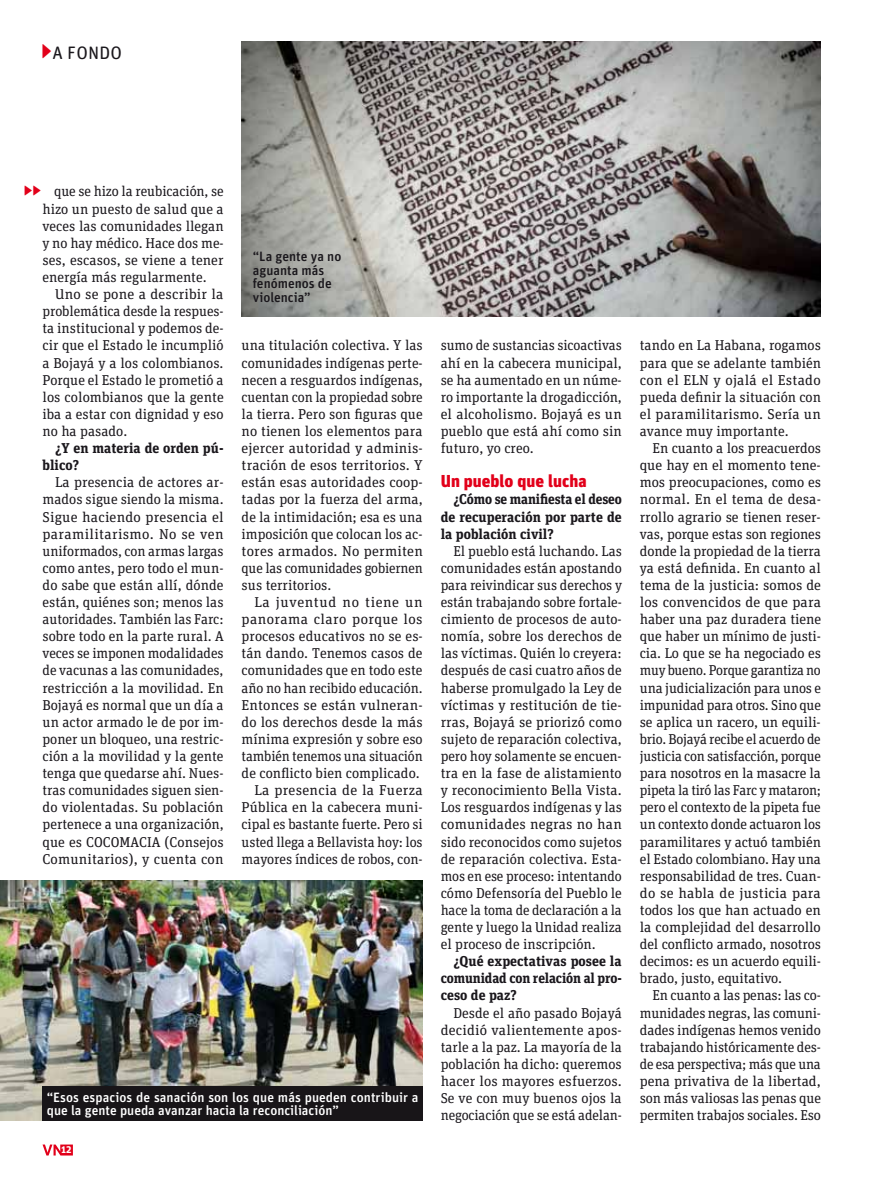
<style>
.page{position:relative;width:872px;height:1191px;background:#fff}
.page>*{position:absolute;margin:0;border:0;box-sizing:border-box;transform-origin:0 0}
.t1{font:22.5px "Unit Rounded OT";color:#e2001a;scale:.76 1}
.t2{font:18px "Unit Rounded OT";letter-spacing:.01em;color:#1a171c}
.t3{font:900 17.25px "Unit OT";color:#e2001a}
.t4{font:14.25px/17.1px "Unit Slab OT";color:#1a171c;text-align:justify}
.t5{font:700 14.25px/17.1px "Unit Slab OT";color:#1a171c;text-align:justify}
.t6{font:500 13.5px/13.5px "Unit OT";color:#fff}
.t7{font:500 13.5px/13.5px "Unit OT";color:#1a171c}
.t8{font:700 10.5px "Unit Rounded OT";color:#fff}
.s1{font-size:32.55px;color:#e2001a}
</style>
<div class="page">
<svg style="left:43px;top:1144px;width:30px;height:11px"></svg>
<img style="left:0;top:880px;width:423px;height:240px">
<img style="left:242px;top:42px;width:579px;height:274px">
<div style="left:43px;top:1086px;width:380px;height:34px;background:#181518"></div>
<p class="t2" style="left:41px;top:42px;width:83px"><span class="s1">▶</span>A FONDO</p>
<h1 class="t1" style="left:23px;top:177px;width:25px">▶ ▶</h1>
<p class="t4" style="left:43px;top:183px;width:183px;text-indent:12px">que se hizo la reubicación, se hizo un puesto de salud que a veces las comunidades llegan y no hay médico. Hace dos me&shy;ses, escasos, se viene a tener energía más regularmente.</p>
<p class="t4" style="left:43px;top:285px;width:183px;text-indent:13px">uno se pone a describir la problemática desde la respues&shy;ta institucional y podemos de&shy;cir que el estado le incumplió a Bojayá y a los colombianos. porque el estado le prometió a los colombianos que la gente iba a estar con dignidad y eso no ha pasado.</p>
<p class="t5" style="left:43px;top:439px;width:183px;text-indent:13px">¿Y en materia de orden pú&shy;blico?</p>
<p class="t4" style="left:43px;top:473px;width:183px;text-indent:13px">la presencia de actores ar&shy;mados sigue siendo la misma. sigue haciendo presencia el paramilitarismo. no se ven uniformados, con armas largas como antes, pero todo el mun&shy;do sabe que están allí, dónde están, quiénes son; menos las autoridades. también las Farc: sobre todo en la parte rural. A veces se imponen modalidades de vacunas a las comunidades, restricción a la movilidad. en Bojayá es normal que un día a un actor armado le de por im&shy;poner un bloqueo, una restric&shy;ción a la movilidad y la gente tenga que quedarse ahí. nues&shy;tras comunidades siguen sien&shy;do violentadas. su población pertenece a una organización, que es CoCoMACiA (Consejos Comunitarios), y cuenta con</p>
<p class="t7" style="left:253px;top:249px;width:90px">“La gente ya no aguanta más fenómenos de violencia”</p>
<p class="t4" style="left:242px;top:337px;width:183px">una titulación colectiva. Y las comunidades indígenas perte&shy;necen a resguardos indígenas, cuentan con la propiedad sobre la tierra. pero son figuras que no tienen los elementos para ejercer autoridad y adminis&shy;tración de esos territorios. Y están esas autoridades coop&shy;tadas por la fuerza del arma, de la intimidación; esa es una imposición que colocan los ac&shy;tores armados. no permiten que las comunidades gobiernen sus territorios.</p>
<p class="t4" style="left:242px;top:593px;width:183px;text-align:right">la juventud no tiene un panorama claro porque los procesos educativos no se es&shy;tán dando. tenemos casos de comunidades que en todo este año no han recibido educación. entonces se están vulneran&shy;do los derechos desde la más mínima expresión y sobre eso también tenemos una situación de conflicto bien complicado. la presencia de la Fuerza pública en la cabecera muni&shy;cipal es bastante fuerte. pero si usted llega a Bellavista hoy: los mayores índices de robos, con-</p>
<p class="t6" style="left:47px;top:1090px;width:373px">“Esos espacios de sanación son los que más pueden contribuir a que la gente pueda avanzar hacia la reconciliación”</p>
<p class="t8" style="left:61px;top:1143px;width:12px">12</p>
<p class="t4" style="left:441px;top:337px;width:183px">sumo de sustancias sicoactivas ahí en la cabecera municipal, se ha aumentado en un núme&shy;ro importante la drogadicción, el alcoholismo. Bojayá es un pueblo que está ahí como sin futuro, yo creo.</p>
<p class="t3" style="left:441px;top:470px;width:147px">Un pueblo que lucha</p>
<p class="t5" style="left:441px;top:490px;width:183px;text-indent:13px">¿Cómo se manifiesta el deseo de recuperación por parte de la población civil?</p>
<p class="t4" style="left:441px;top:542px;width:183px;text-indent:13px">el pueblo está luchando. las comunidades están apostando para reivindicar sus derechos y están trabajando sobre fortale&shy;cimiento de procesos de auto&shy;nomía, sobre los derechos de las víctimas. Quién lo creyera: después de casi cuatro años de haberse promulgado la ley de víctimas y restitución de tie&shy;rras, Bojayá se priorizó como sujeto de reparación colectiva, pero hoy solamente se encuen&shy;tra en la fase de alistamiento y reconocimiento Bella Vista. los resguardos indígenas y las comunidades negras no han sido reconocidos como sujetos de reparación colectiva. esta&shy;mos en ese proceso: intentando cómo Defensoría del pueblo le hace la toma de declaración a la gente y luego la unidad realiza el proceso de inscripción.</p>
<p class="t5" style="left:441px;top:952px;width:182px;text-indent:13px">¿Qué expectativas posee la comunidad con relación al pro&shy;ceso de paz?</p>
<p class="t4" style="left:441px;top:1003px;width:183px;text-indent:13px">Desde el año pasado Bojayá decidió valientemente apos&shy;tarle a la paz. la mayoría de la población ha dicho: queremos hacer los mayores esfuerzos. se ve con muy buenos ojos la negociación que se está adelan-</p>
<p class="t4" style="left:640px;top:337px;width:183px">tando en la Habana, rogamos para que se adelante también con el eln y ojalá el estado pueda definir la situación con el paramilitarismo. sería un avance muy importante.</p>
<p class="t4" style="left:640px;top:439px;width:183px;text-indent:13px">en cuanto a los preacuerdos que hay en el momento tene&shy;mos preocupaciones, como es normal. en el tema de desa&shy;rrollo agrario se tienen reser&shy;vas, porque estas son regiones donde la propiedad de la tierra ya está definida. en cuanto al tema de la justicia: somos de los convencidos de que para haber una paz duradera tiene que haber un mínimo de justi&shy;cia. lo que se ha negociado es muy bueno. porque garantiza no una judicialización para unos e impunidad para otros. sino que se aplica un racero, un equili&shy;brio. Bojayá recibe el acuerdo de justicia con satisfacción, porque para nosotros en la masacre la pipeta la tiró las Farc y mataron; pero el contexto de la pipeta fue un contexto donde actuaron los paramilitares y actuó también el estado colombiano. Hay una responsabilidad de tres. Cuan&shy;do se habla de justicia para todos los que han actuado en la complejidad del desarrollo del conflicto armado, nosotros decimos: es un acuerdo equili&shy;brado, justo, equitativo.</p>
<p class="t4" style="left:640px;top:986px;width:183px;text-indent:13px">en cuanto a las penas: las co&shy;munidades negras, las comuni&shy;dades indígenas hemos venido trabajando históricamente des&shy;de esa perspectiva; más que una pena privativa de la libertad, son más valiosas las penas que permiten trabajos sociales. eso</p>
</div>
